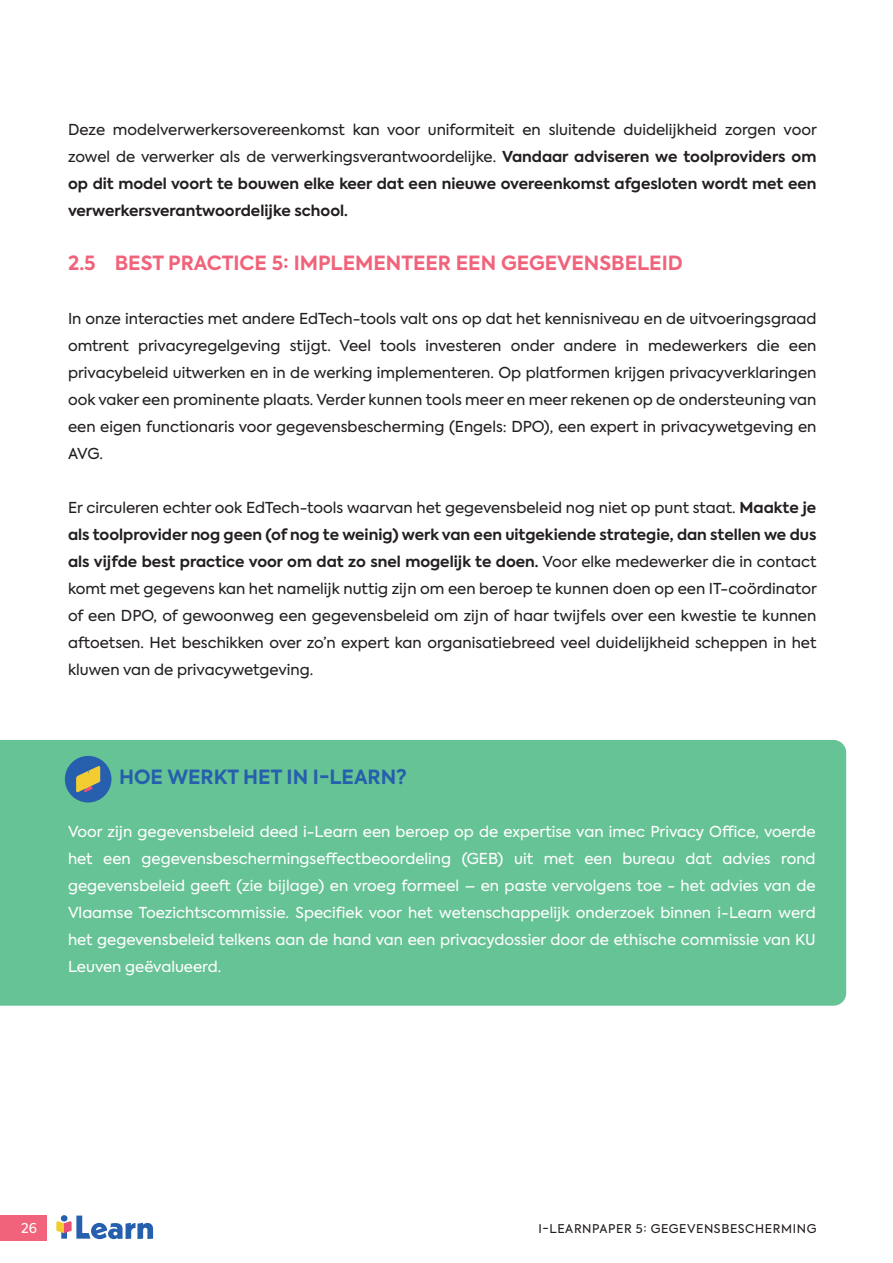
<style>
.page{position:relative;width:893px;height:1263px;background:#fff}
.page>*{position:absolute;margin:0;border:0;box-sizing:border-box;transform-origin:0 0}
.t1{font:700 19.5px "Axiforma";color:#f0637a}
.t2{font:700 19.5px "Axiforma";color:#255fad}
.t3{font:15px/27px "Axiforma";color:#231f20;text-align:justify}
.t4{font:15px/27px "Axiforma";color:#fff;text-align:justify}
.t5{font:700 15px/27px "Axiforma";color:#231f20;text-align:justify}
.t6{font:13.5px "Axiforma";color:#fff}
.t7{font:12px "Axiforma";letter-spacing:.05em;color:#231f20}
.s1{font-weight:400}
.s2{font-weight:700}
</style>
<div class="page">
<div style="left:0;top:1215px;width:47px;height:26px;background:#f0637a"></div>
<svg style="left:56px;top:1215px;width:97px;height:24px"></svg>
<div style="left:0;top:740px;width:846px;height:266px;background:#66c395"></div>
<div style="left:65px;top:756px;width:46px;height:46px;background:#255fad;border-radius:50%"></div>
<svg style="left:76px;top:766px;width:24px;height:27px"></svg>
<p class="t5" style="left:68px;top:116px;width:750px"><span class="s1">Deze modelverwerkersovereenkomst kan voor uniformiteit en sluitende duidelijkheid zorgen voor zowel de verwerker als de verwerkingsverantwoordelijke.</span> Vandaar adviseren we toolproviders om op dit model voort te bouwen elke keer dat een nieuwe overeenkomst afgesloten wordt met een verwerkersverantwoordelijke school.</p>
<h1 class="t1" style="left:68px;top:250px;width:616px">2.5 BEST PRACTICE 5: IMPLEMENTEER EEN GEGEVENSBELEID</h1>
<p class="t3" style="left:68px;top:305px;width:750px">In onze interacties met andere EdTech-tools valt ons op dat het kennisniveau en de uitvoeringsgraad omtrent privacyregelgeving stijgt. Veel tools investeren onder andere in medewerkers die een privacybeleid uitwerken en in de werking implementeren. Op platformen krijgen privacyverklaringen ook vaker een prominente plaats. Verder kunnen tools meer en meer rekenen op de ondersteuning van een eigen functionaris voor gegevensbescherming (Engels: DPO), een expert in privacywetgeving en AVG.</p>
<p class="t3" style="left:68px;top:494px;width:750px">Er circuleren echter ook EdTech-tools waarvan het gegevensbeleid nog niet op punt staat. <span class="s2">Maakte je als toolprovider nog geen (of nog te weinig) werk van een uitgekiende strategie, dan stellen we dus als vijfde best practice voor om dat zo snel mogelijk te doen.</span> Voor elke medewerker die in contact komt met gegevens kan het namelijk nuttig zijn om een beroep te kunnen doen op een IT-coördinator of een DPO, of gewoonweg een gegevensbeleid om zijn of haar twijfels over een kwestie te kunnen aftoetsen. Het beschikken over zo’n expert kan organisatiebreed veel duidelijkheid scheppen in het kluwen van de privacywetgeving.</p>
<h1 class="t2" style="left:119px;top:763px;width:289px">HOE WERKT HET IN I-LEARN?</h1>
<p class="t4" style="left:68px;top:818px;width:749px">Voor zijn gegevensbeleid deed i-Learn een beroep op de expertise van imec Privacy Office, voerde het een gegevensbeschermingseffectbeoordeling (GEB) uit met een bureau dat advies rond gegevensbeleid geeft (zie bijlage) en vroeg formeel – en paste vervolgens toe - het advies van de Vlaamse Toezichtscommissie. Specifiek voor het wetenschappelijk onderzoek binnen i-Learn werd het gegevensbeleid telkens aan de hand van een privacydossier door de ethische commissie van KU Leuven geëvalueerd.</p>
<p class="t6" style="left:21px;top:1220px;width:17px">26</p>
<p class="t7" style="left:539px;top:1221px;width:279px">I-LEARNPAPER 5: GEGEVENSBESCHERMING</p>
</div>
